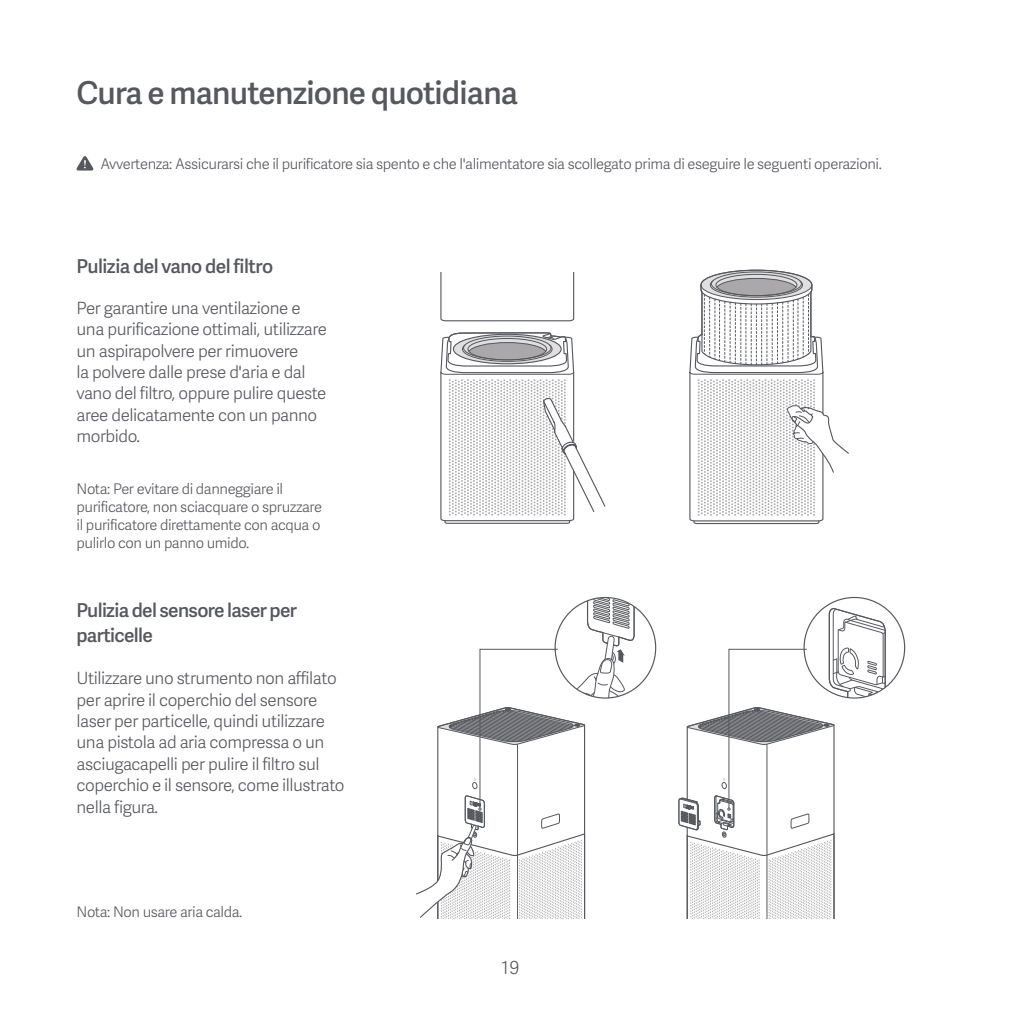
<style>
.page{position:relative;width:1021px;height:1021px;background:#fff}
.page>*{position:absolute;margin:0;border:0;box-sizing:border-box;transform-origin:0 0}
.t1{font:31.5px "Adelle Sans Sb";letter-spacing:-.025em;color:#55585d}
.t2{font:19.12px/24.8px "Adelle Sans Sb";letter-spacing:-.035em;color:#55585d}
.t3{font:18px "Adelle Sans Lt";color:#55585d}
.t4{font:16.88px/21.4px "Adelle Sans Lt";letter-spacing:-.025em;color:#55585d}
.t5{font:14.62px/18px "Adelle Sans Lt";letter-spacing:-.025em;color:#55585d}
</style>
<div class="page">
<svg style="left:76px;top:156px;width:17px;height:14px"></svg>
<svg style="left:416px;top:598px;width:219px;height:320px"></svg>
<svg style="left:678px;top:606px;width:208px;height:312px"></svg>
<svg style="left:440px;top:272px;width:166px;height:252px"></svg>
<svg style="left:689px;top:269px;width:160px;height:255px"></svg>
<h1 class="t1" style="left:77px;top:70px;width:443px">Cura e manutenzione quotidiana</h1>
<p class="t5" style="left:100px;top:154px;width:783px">Avvertenza: Assicurarsi che il purificatore sia spento e che l'alimentatore sia scollegato prima di eseguire le seguenti operazioni.</p>
<p class="t2" style="left:77px;top:253px;width:198px">Pulizia del vano del filtro</p>
<p class="t4" style="left:77px;top:296px;width:252px">Per garantire una ventilazione e una purificazione ottimali, utilizzare un aspirapolvere per rimuovere<br>la polvere dalle prese d'aria e dal vano del filtro, oppure pulire queste aree delicatamente con un panno morbido.</p>
<p class="t5" style="left:77px;top:479px;width:247px">Nota: Per evitare di danneggiare il purificatore, non sciacquare o spruzzare il purificatore direttamente con acqua o pulirlo con un panno umido.</p>
<p class="t2" style="left:77px;top:597px;width:222px">Pulizia del sensore laser per particelle</p>
<p class="t4" style="left:77px;top:667px;width:269px">Utilizzare uno strumento non affilato per aprire il coperchio del sensore laser per particelle, quindi utilizzare una pistola ad aria compressa o un asciugacapelli per pulire il filtro sul coperchio e il sensore, come illustrato nella figura.</p>
<p class="t5" style="left:77px;top:901px;width:167px">Nota: Non usare aria calda.</p>
<p class="t3" style="left:501px;top:955px;width:20px">19</p>
</div>
